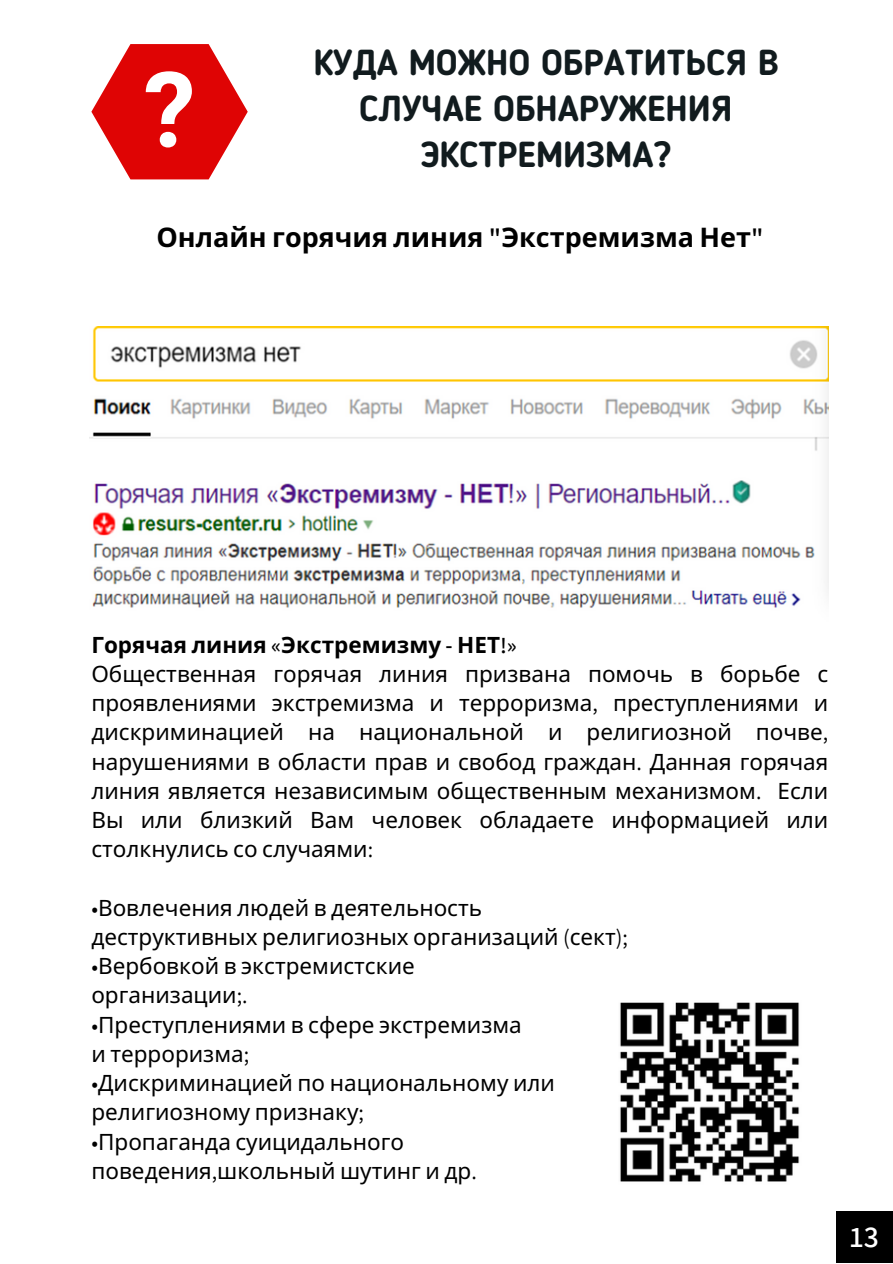
<style>
.page{position:relative;width:893px;height:1264px;background:#fff}
.page>*{position:absolute;margin:0;border:0;box-sizing:border-box;transform-origin:0 0}
.t1{font:700 104.85px "Roboto";color:#fff}
.t2{font:700 35.85px/46.3px "Blogger Sans";color:#111b1e;text-align:center}
.t3{font:600 30px "Assistant";color:#fff}
.t4{font:700 27px "Noto Sans";color:#000}
.t5{font:22.5px/29.2px "Noto Sans";color:#000;text-align:justify}
.t6{font:700 22.5px "Noto Sans";color:#000}
.s1{font-family:"Assistant";font-weight:600}
.s2{font-family:"Assistant"}
</style>
<div class="page">
<div style="left:836px;top:1210px;width:56px;height:52px;background:#000"></div>
<svg style="left:91px;top:44px;width:157px;height:135px"></svg>
<img style="left:89px;top:326px;width:739px;height:282px">
<img style="left:620px;top:1002px;width:180px;height:180px">
<p class="t1" style="left:143px;top:50px;width:54px">?</p>
<p class="t2" style="left:313px;top:42px;width:466px">КУДА МОЖНО ОБРАТИТЬСЯ В<br>СЛУЧАЕ ОБНАРУЖЕНИЯ</p>
<p class="t2" style="left:420px;top:135px;width:253px">ЭКСТРЕМИЗМА?</p>
<p class="t4" style="left:156px;top:218px;width:608px">Онлайн горячия линия <span class="s1">"</span>Экстремизма Нет<span class="s1">"</span></p>
<p class="t6" style="left:91px;top:628px;width:427px">Горячая линия <span class="s1">«</span>Экстремизму <span class="s1">-</span> НЕТ<span class="s1">!»</span></p>
<p class="t5" style="left:91px;top:658px;width:738px">Общественная горячая линия призвана помочь в борьбе с проявлениями экстремизма и терроризма<span class="s2">,</span> преступлениями и дискриминацией на национальной и религиозной почве<span class="s2">, </span>нарушениями в области прав и свобод граждан<span class="s2">.</span> Данная горячая линия является независимым общественным механизмом<span class="s2">.</span> Если Вы или близкий Вам человек обладаете информацией или столкнулись со случаями<span class="s2">:</span></p>
<p class="t5" style="left:91px;top:892px;width:392px"><span class="s2">•</span>Вовлечения людей в деятельность</p>
<p class="t5" style="left:91px;top:921px;width:538px">деструктивных религиозных организаций <span class="s2">(</span>сект<span class="s2">);</span></p>
<p class="t5" style="left:91px;top:950px;width:325px"><span class="s2">•</span>Вербовкой в экстремистские</p>
<p class="t5" style="left:91px;top:980px;width:158px">организации<span class="s2">;.</span></p>
<p class="t5" style="left:91px;top:1009px;width:432px"><span class="s2">•</span>Преступлениями в сфере экстремизма</p>
<p class="t5" style="left:91px;top:1038px;width:159px">и терроризма<span class="s2">;</span></p>
<p class="t5" style="left:91px;top:1067px;width:465px"><span class="s2">•</span>Дискриминацией по национальному или</p>
<p class="t5" style="left:91px;top:1096px;width:274px">религиозному признаку<span class="s2">;</span></p>
<p class="t5" style="left:91px;top:1126px;width:314px"><span class="s2">•</span>Пропаганда суицидального</p>
<p class="t5" style="left:91px;top:1155px;width:387px">поведения<span class="s2">,</span>школьный шутинг и др<span class="s2">.</span></p>
<p class="t3" style="left:849px;top:1215px;width:31px">13</p>
</div>
